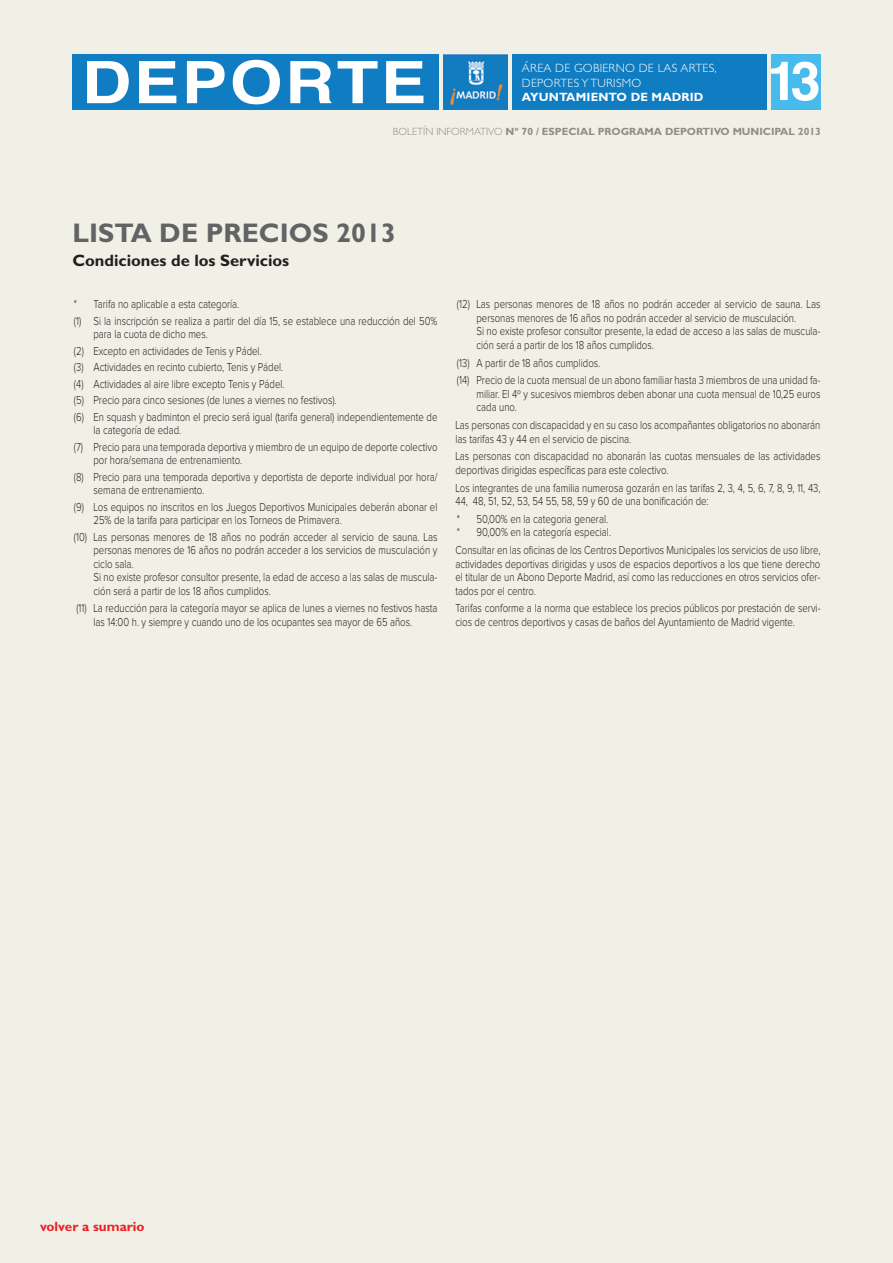
<style>
.page{position:relative;width:893px;height:1263px;background:#fff}
.page>*{position:absolute;margin:0;border:0;box-sizing:border-box;transform-origin:0 0}
.t1{font:700 58.5px "Helvetica";letter-spacing:.035em;color:#fff;scale:1.17 1}
.t2{font:700 54px "Helvetica";color:#fff}
.t3{font:700 27px "Gill Sans";color:#636366}
.t4{font:700 16.5px "Gill Sans";color:#231f20}
.t5{font:700 13.5px "Gill Sans";color:#ee1d23}
.t6{font:300 12px/13.5px "Proxima Nova";color:#231f20;scale:.8 1}
.t7{font:300 12px/14.4px "Gill Sans";letter-spacing:.02em;color:#fff}
.t8{font:700 12px "Gill Sans";letter-spacing:.01em;color:#fff}
.t9{font:700 10.5px "Gill Sans";color:#8f8e80}
.s1{font-weight:300}
</style>
<div class="page">
<div style="left:1px;top:1px;width:892px;height:1262px;background:#f0f0e7"></div>
<div style="left:771px;top:54px;width:50px;height:55px;background:#47bbeb"></div>
<div style="left:512px;top:54px;width:255px;height:55px;background:#107cc2"></div>
<img style="left:444px;top:54px;width:64px;height:55px">
<div style="left:72px;top:54px;width:366px;height:55px;background:#107cc2"></div>
<h1 class="t1" style="left:82px;top:35px;width:296px">DEPORTE</h1>
<p class="t7" style="left:522px;top:61px;width:196px">ÁREA DE GOBIERNO DE LAS ARTES,<br>DEPORTES Y TURISMO</p>
<h2 class="t2" style="left:767px;top:37px;width:55px">13</h2>
<p class="t9" style="left:393px;top:125px;width:430px"><span class="s1">BOLETÍN INFORMATIVO</span> Nº 70 / ESPECIAL PROGRAMA DEPORTIVO MUNICIPAL 2013</p>
<p class="t8" style="left:522px;top:90px;width:183px">AYUNTAMIENTO DE MADRID</p>
<h3 class="t3" style="left:72px;top:217px;width:325px">LISTA DE PRECIOS 2013</h3>
<h3 class="t4" style="left:72px;top:251px;width:218px">Condiciones de los Servicios</h3>
<p class="t6" style="left:74px;top:297px;width:456px;line-height:16.5px">* Tarifa no aplicable a esta categoría.<br>(1) Si la inscripción se realiza a partir del día 15, se establece una reducción del 50%</p>
<p class="t6" style="left:74px;top:327px;width:456px;line-height:16.5px;text-indent:19px">para la cuota de dicho mes.<br>(2) Excepto en actividades de Tenis y Pádel.<br>(3) Actividades en recinto cubierto, Tenis y Pádel.<br>(4) Actividades al aire libre excepto Tenis y Pádel.<br>(5) Precio para cinco sesiones (de lunes a viernes no festivos).<br>(6) En squash y badminton el precio será igual (tarifa general) independientemente de</p>
<p class="t6" style="left:74px;top:422px;width:456px;line-height:16.5px;text-indent:19px">la categoría de edad.<br>(7) Precio para una temporada deportiva y miembro de un equipo de deporte colectivo</p>
<p class="t6" style="left:74px;top:452px;width:456px;line-height:16.5px;text-indent:19px">por hora/semana de entrenamiento.<br>(8) Precio para una temporada deportiva y deportista de deporte individual por hora/</p>
<p class="t6" style="left:74px;top:482px;width:456px;line-height:16.5px;text-indent:19px">semana de entrenamiento.<br>(9) Los equipos no inscritos en los Juegos Deportivos Municipales deberán abonar el</p>
<p class="t6" style="left:74px;top:512px;width:456px;line-height:16.5px;text-indent:19px">25% de la tarifa para participar en los Torneos de Primavera.<br>(10) Las personas menores de 18 años no podrán acceder al servicio de sauna. Las</p>
<p class="t6" style="left:93px;top:544px;width:432px">personas menores de 16 años no podrán acceder a los servicios de musculación y ciclo sala.<br>Si no existe profesor consultor presente, la edad de acceso a las salas de muscula&shy;ción será a partir de los 18 años cumplidos.</p>
<p class="t6" style="left:93px;top:602px;width:432px;text-indent:-17px">(11) La reducción para la categoría mayor se aplica de lunes a viernes no festivos hasta las 14:00 h. y siempre y cuando uno de los ocupantes sea mayor de 65 años.</p>
<p class="t6" style="left:476px;top:298px;width:432px;text-indent:-19px">(12) Las personas menores de 18 años no podrán acceder al servicio de sauna. Las personas menores de 16 años no podrán acceder al servicio de musculación.<br>Si no existe profesor consultor presente, la edad de acceso a las salas de muscula&shy;ción será a partir de los 18 años cumplidos.</p>
<p class="t6" style="left:457px;top:354px;width:456px;line-height:17.7px">(13) A partir de 18 años cumplidos.<br>(14) Precio de la cuota mensual de un abono familiar hasta 3 miembros de una unidad fa-</p>
<p class="t6" style="left:476px;top:388px;width:431px">miliar. El 4º y sucesivos miembros deben abonar una cuota mensual de 10,25 euros cada uno.</p>
<p class="t6" style="left:455px;top:419px;width:458px">Las personas con discapacidad y en su caso los acompañantes obligatorios no abonarán las tarifas 43 y 44 en el servicio de piscina.</p>
<p class="t6" style="left:455px;top:450px;width:458px">Las personas con discapacidad no abonarán las cuotas mensuales de las actividades deportivas dirigidas específicas para este colectivo.</p>
<p class="t6" style="left:455px;top:481px;width:458px">Los integrantes de una familia numerosa gozarán en las tarifas 2, 3, 4, 5, 6, 7, 8, 9, 11, 43,<br>44, 48, 51, 52, 53, 54 55, 58, 59 y 60 de una bonificación de:</p>
<p class="t6" style="left:457px;top:513px;width:194px">* 50,00% en la categoria general. * 90,00% en la categoría especial.</p>
<p class="t6" style="left:455px;top:544px;width:458px;text-align:justify">Consultar en las oficinas de los Centros Deportivos Municipales los servicios de uso libre, actividades deportivas dirigidas y usos de espacios deportivos a los que tiene derecho el titular de un Abono Deporte Madrid, así como las reducciones en otros servicios ofer&shy;tados por el centro.</p>
<p class="t6" style="left:455px;top:602px;width:458px">Tarifas conforme a la norma que establece los precios públicos por prestación de servi&shy;cios de centros deportivos y casas de baños del Ayuntamiento de Madrid vigente.</p>
<p class="t5" style="left:40px;top:1219px;width:106px">volver a sumario</p>
</div>
